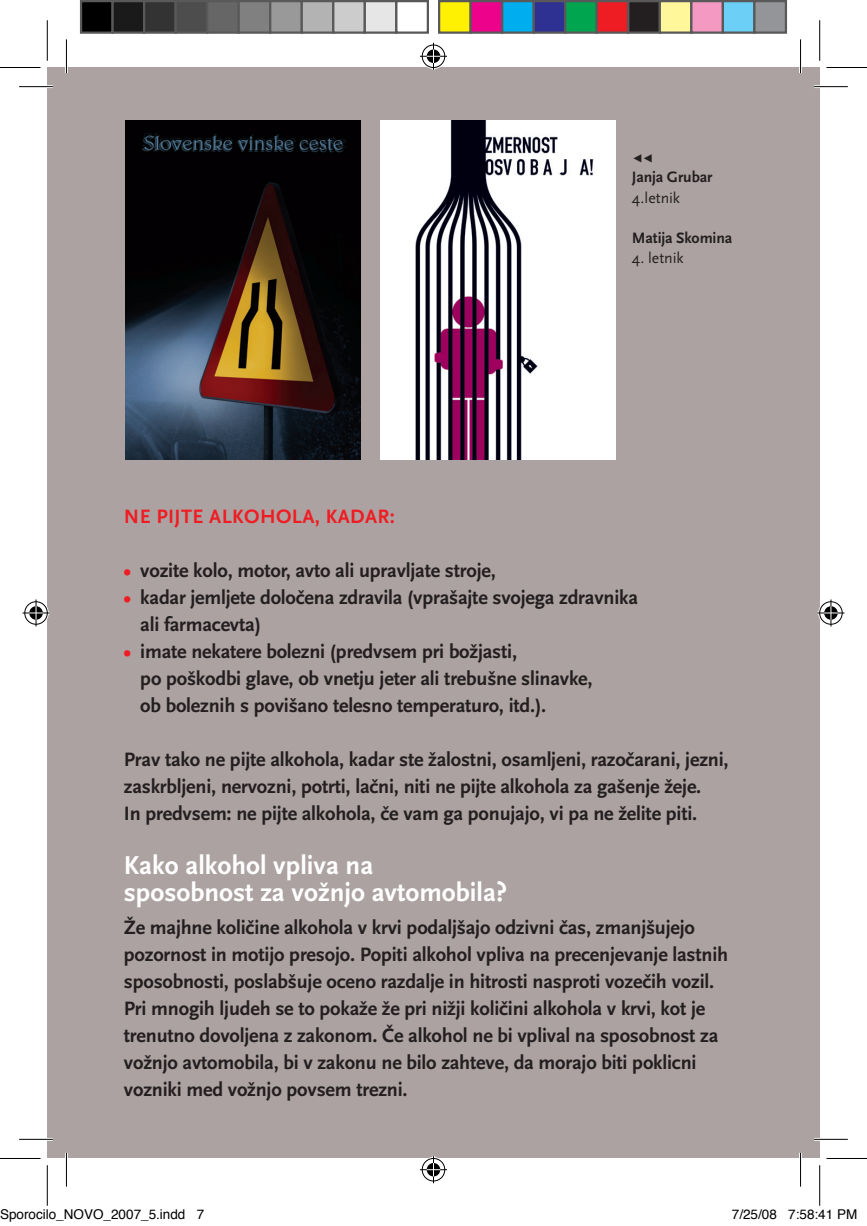
<style>
.page{position:relative;width:867px;height:1226px;background:#fff}
.page>*{position:absolute;margin:0;border:0;box-sizing:border-box;transform-origin:0 0}
.t1{font:700 27px/27px "FF Scala Sans";color:#fff}
.t2{font:700 20.25px/27px "FF Scala Sans";letter-spacing:-.01em;color:#231f20}
.t3{font:700 20.25px "FF Scala Sans";letter-spacing:.02em;color:#ee1d23}
.t4{font:700 15.75px "FF Scala Sans";letter-spacing:-.01em;color:#231f20}
.t5{font:15.75px "FF Scala Sans";color:#231f20}
.t6{font:13.5px "Helvetica";color:#000}
.t7{font:700 11.25px "FF Scala Sans";color:#231f20}
.s1{color:#ee1d23}
</style>
<div class="page">
<div style="left:47px;top:67px;width:772px;height:1091px;background:#ada2a2"></div>
<img style="left:125px;top:121px;width:235px;height:338px">
<img style="left:380px;top:121px;width:235px;height:338px">
<hr style="left:19px;top:85px;width:34px;height:3px;background:#fff">
<hr style="left:813px;top:85px;width:34px;height:3px;background:#fff">
<hr style="left:19px;top:1138px;width:34px;height:2px;background:#fff">
<hr style="left:813px;top:1138px;width:34px;height:2px;background:#fff">
<hr style="left:65px;top:39px;width:3px;height:34px;background:#fff">
<hr style="left:65px;top:1152px;width:3px;height:34px;background:#fff">
<hr style="left:798px;top:39px;width:3px;height:34px;background:#fff">
<hr style="left:798px;top:1152px;width:3px;height:34px;background:#fff">
<hr style="left:19px;top:86px;width:34px;height:1px;background:#000">
<hr style="left:813px;top:86px;width:34px;height:1px;background:#000">
<hr style="left:19px;top:1139px;width:34px;height:1px;background:#000">
<hr style="left:813px;top:1139px;width:34px;height:1px;background:#000">
<hr style="left:66px;top:39px;width:1px;height:34px;background:#000">
<hr style="left:66px;top:1152px;width:1px;height:34px;background:#000">
<hr style="left:799px;top:39px;width:1px;height:34px;background:#000">
<hr style="left:799px;top:1152px;width:1px;height:34px;background:#000">
<hr style="left:0;top:67px;width:40px;height:1px;background:#000">
<hr style="left:826px;top:67px;width:40px;height:1px;background:#000">
<hr style="left:0;top:1158px;width:40px;height:1px;background:#000">
<hr style="left:826px;top:1158px;width:40px;height:1px;background:#000">
<hr style="left:47px;top:20px;width:1px;height:41px;background:#000">
<hr style="left:47px;top:1165px;width:1px;height:40px;background:#000">
<hr style="left:819px;top:20px;width:1px;height:41px;background:#000">
<hr style="left:819px;top:1165px;width:1px;height:40px;background:#000">
<svg style="left:420px;top:43px;width:27px;height:27px"></svg>
<svg style="left:420px;top:1156px;width:27px;height:27px"></svg>
<svg style="left:23px;top:599px;width:27px;height:27px"></svg>
<svg style="left:817px;top:599px;width:27px;height:27px"></svg>
<div style="left:81px;top:1px;width:31px;height:32px;background:#000"></div>
<div style="left:80px;top:0;width:34px;height:34px;border:2px solid #595959"></div>
<div style="left:112px;top:1px;width:32px;height:32px;background:#1a1a1a"></div>
<div style="left:111px;top:0;width:34px;height:34px;border:2px solid #595959"></div>
<div style="left:144px;top:1px;width:31px;height:32px;background:#333"></div>
<div style="left:143px;top:0;width:34px;height:34px;border:2px solid #595959"></div>
<div style="left:175px;top:1px;width:32px;height:32px;background:#4d4d4d"></div>
<div style="left:174px;top:0;width:34px;height:34px;border:2px solid #595959"></div>
<div style="left:207px;top:1px;width:31px;height:32px;background:#666"></div>
<div style="left:206px;top:0;width:34px;height:34px;border:2px solid #595959"></div>
<div style="left:238px;top:1px;width:32px;height:32px;background:#808080"></div>
<div style="left:237px;top:0;width:34px;height:34px;border:2px solid #595959"></div>
<div style="left:270px;top:1px;width:31px;height:32px;background:#999"></div>
<div style="left:269px;top:0;width:34px;height:34px;border:2px solid #595959"></div>
<div style="left:301px;top:1px;width:32px;height:32px;background:#b3b3b3"></div>
<div style="left:300px;top:0;width:34px;height:34px;border:2px solid #595959"></div>
<div style="left:333px;top:1px;width:31px;height:32px;background:#ccc"></div>
<div style="left:332px;top:0;width:34px;height:34px;border:2px solid #595959"></div>
<div style="left:364px;top:1px;width:32px;height:32px;background:#e6e6e6"></div>
<div style="left:363px;top:0;width:34px;height:34px;border:2px solid #595959"></div>
<div style="left:395px;top:0;width:34px;height:34px;border:2px solid #595959"></div>
<div style="left:439px;top:1px;width:31px;height:32px;background:#fff101"></div>
<div style="left:438px;top:0;width:33px;height:34px;border:2px solid #595959"></div>
<div style="left:470px;top:1px;width:32px;height:32px;background:#ed028c"></div>
<div style="left:469px;top:0;width:34px;height:34px;border:2px solid #595959"></div>
<div style="left:502px;top:1px;width:31px;height:32px;background:#00aeef"></div>
<div style="left:501px;top:0;width:33px;height:34px;border:2px solid #595959"></div>
<div style="left:533px;top:1px;width:32px;height:32px;background:#2e3092"></div>
<div style="left:532px;top:0;width:34px;height:34px;border:2px solid #595959"></div>
<div style="left:565px;top:1px;width:31px;height:32px;background:#00a54f"></div>
<div style="left:564px;top:0;width:33px;height:34px;border:2px solid #595959"></div>
<div style="left:596px;top:1px;width:32px;height:32px;background:#ee1d23"></div>
<div style="left:595px;top:0;width:34px;height:34px;border:2px solid #595959"></div>
<div style="left:628px;top:1px;width:31px;height:32px;background:#231f20"></div>
<div style="left:627px;top:0;width:33px;height:34px;border:2px solid #595959"></div>
<div style="left:659px;top:1px;width:32px;height:32px;background:#fff79a"></div>
<div style="left:658px;top:0;width:34px;height:34px;border:2px solid #595959"></div>
<div style="left:691px;top:1px;width:31px;height:32px;background:#f499c2"></div>
<div style="left:690px;top:0;width:33px;height:34px;border:2px solid #595959"></div>
<div style="left:722px;top:1px;width:32px;height:32px;background:#6bcff6"></div>
<div style="left:721px;top:0;width:34px;height:34px;border:2px solid #595959"></div>
<div style="left:754px;top:1px;width:31px;height:32px;background:#939598"></div>
<div style="left:753px;top:0;width:33px;height:34px;border:2px solid #595959"></div>
<p class="t7" style="left:631px;top:152px;width:23px">µµ</p>
<p class="t4" style="left:631px;top:169px;width:82px">Janja Grubar</p>
<p class="t5" style="left:631px;top:189px;width:50px">4.letnik</p>
<p class="t4" style="left:631px;top:229px;width:102px">Matija Skomina</p>
<p class="t5" style="left:631px;top:249px;width:53px">4. letnik</p>
<p class="t3" style="left:124px;top:505px;width:272px">NE PIJTE ALKOHOLA, KADAR:</p>
<p class="t2" style="left:124px;top:557px;width:373px"><span class="s1">•</span> vozite kolo, motor, avto ali upravljate stroje,</p>
<p class="t2" style="left:140px;top:584px;width:499px;text-indent:-16px"><span class="s1">•</span> kadar jemljete določena zdravila (vprašajte svojega zdravnika ali farmacevta)</p>
<p class="t2" style="left:140px;top:638px;width:453px;text-indent:-16px"><span class="s1">•</span> imate nekatere bolezni (predvsem pri božjasti,<br>po poškodbi glave, ob vnetju jeter ali trebušne slinavke, ob boleznih s povišano telesno temperaturo, itd.).</p>
<p class="t2" style="left:124px;top:746px;width:606px">Prav tako ne pijte alkohola, kadar ste žalostni, osamljeni, razočarani, jezni, zaskrbljeni, nervozni, potrti, lačni, niti ne pijte alkohola za gašenje žeje.<br>In predvsem: ne pijte alkohola, če vam ga ponujajo, vi pa ne želite piti.</p>
<h1 class="t1" style="left:124px;top:852px;width:384px">Kako alkohol vpliva na sposobnost za vožnjo avtomobila?</h1>
<p class="t2" style="left:124px;top:915px;width:605px">Že majhne količine alkohola v krvi podaljšajo odzivni čas, zmanjšujejo pozornost in motijo presojo. Popiti alkohol vpliva na precenjevanje lastnih sposobnosti, poslabšuje oceno razdalje in hitrosti nasproti vozečih vozil.<br>Pri mnogih ljudeh se to pokaže že pri nižji količini alkohola v krvi, kot je trenutno dovoljena z zakonom. Če alkohol ne bi vplival na sposobnost za vožnjo avtomobila, bi v zakonu ne bilo zahteve, da morajo biti poklicni vozniki med vožnjo povsem trezni.</p>
<p class="t6" style="left:0;top:1204px;width:206px">Sporocilo_NOVO_2007_5.indd 7</p>
<p class="t6" style="left:731px;top:1204px;width:127px">7/25/08 7:58:41 PM</p>
</div>
